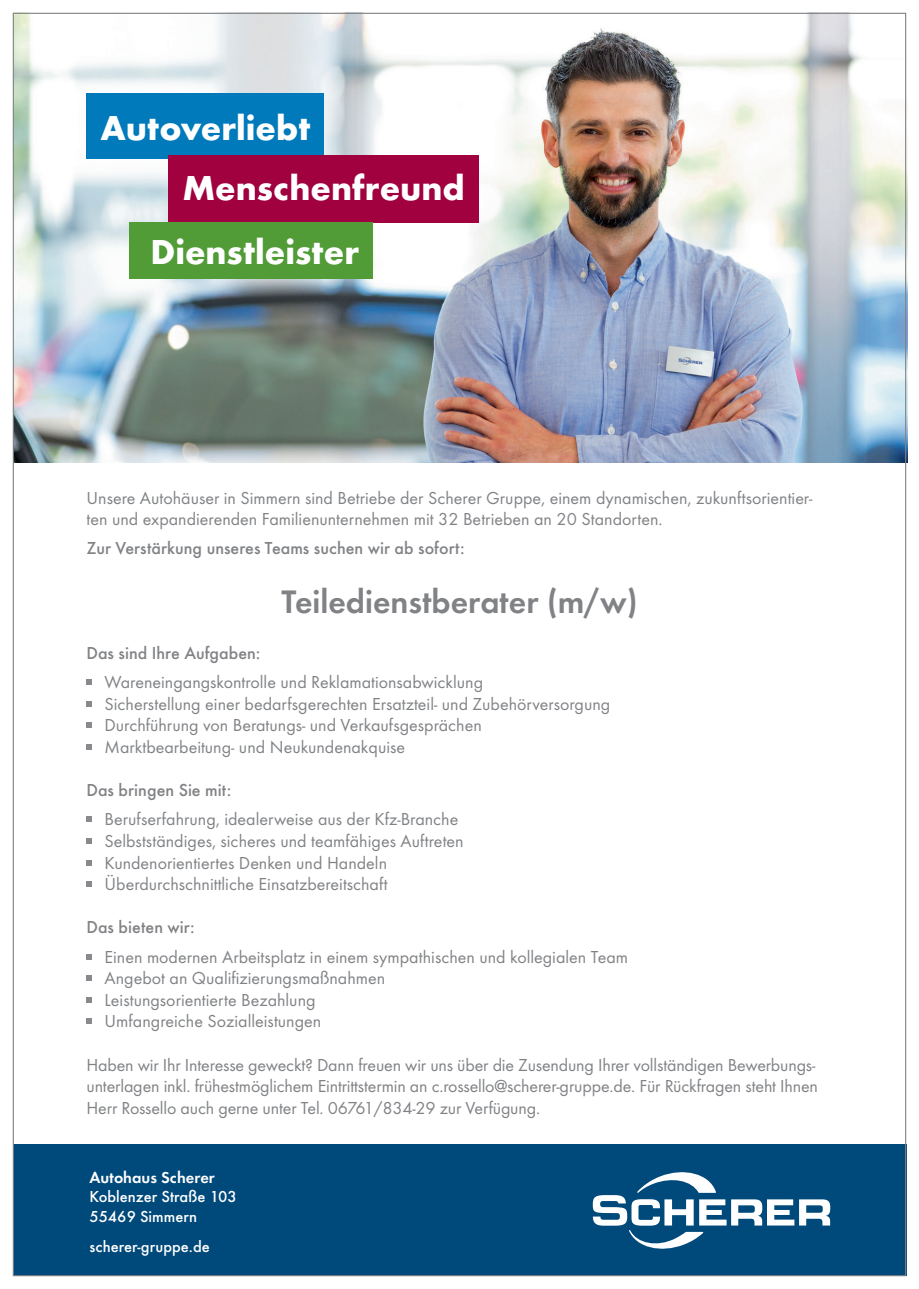
<style>
.page{position:relative;width:919px;height:1289px;background:#fff}
.page>*{position:absolute;margin:0;border:0;box-sizing:border-box;transform-origin:0 0}
.t1{font:700 35.85px/63.6px "Futura T";color:#fff}
.t2{font:600 33.75px "Futura T";color:#808285}
.t3{font:18px/21.6px "Futura T";color:#808285}
.t4{font:500 18px "Futura T";color:#808285}
.t5{font:500 16.5px/19.8px "Futura T";color:#fff}
.t6{font:600 16.5px "Futura T";color:#fff}
</style>
<div class="page">
<img style="left:15px;top:13px;width:892px;height:450px">
<div style="left:13px;top:1144px;width:893px;height:132px;background:#00497b"></div>
<svg style="left:86px;top:679px;width:6px;height:6px"></svg>
<svg style="left:86px;top:701px;width:6px;height:5px"></svg>
<svg style="left:86px;top:722px;width:6px;height:6px"></svg>
<svg style="left:86px;top:744px;width:6px;height:6px"></svg>
<svg style="left:86px;top:816px;width:6px;height:6px"></svg>
<svg style="left:86px;top:838px;width:6px;height:6px"></svg>
<svg style="left:86px;top:860px;width:6px;height:5px"></svg>
<svg style="left:86px;top:881px;width:6px;height:6px"></svg>
<svg style="left:86px;top:954px;width:6px;height:5px"></svg>
<svg style="left:86px;top:975px;width:6px;height:6px"></svg>
<svg style="left:86px;top:997px;width:6px;height:5px"></svg>
<svg style="left:86px;top:1018px;width:6px;height:6px"></svg>
<div style="left:86px;top:94px;width:238px;height:65px;background:#007abb"></div>
<div style="left:168px;top:155px;width:310px;height:67px;background:#a1013f"></div>
<div style="left:129px;top:222px;width:244px;height:57px;background:#529c38"></div>
<svg style="left:592px;top:1172px;width:238px;height:77px"></svg>
<h1 class="t1" style="left:100px;top:96px;width:211px">Autoverliebt</h1>
<h1 class="t1" style="left:150px;top:156px;width:316px;text-indent:32px">Menschenfreund<br>Dienstleister</h1>
<p class="t3" style="left:86px;top:487px;width:727px">Unsere Autohäuser in Simmern sind Betriebe der Scherer Gruppe, einem dynamischen, zukunftsorientier&shy;ten und expandierenden Familienunternehmen mit 32 Betrieben an 20 Standorten.</p>
<p class="t4" style="left:86px;top:538px;width:379px">Zur Verstärkung unseres Teams suchen wir ab sofort:</p>
<h2 class="t2" style="left:281px;top:581px;width:358px">Teiledienstberater (m/w)</h2>
<p class="t4" style="left:86px;top:642px;width:175px">Das sind Ihre Aufgaben:</p>
<p class="t3" style="left:104px;top:671px;width:507px">Wareneingangskontrolle und Reklamationsabwicklung<br>Sicherstellung einer bedarfsgerechten Ersatzteil- und Zubehörversorgung Durchführung von Beratungs- und Verkaufsgesprächen Marktbearbeitung- und Neukundenakquise</p>
<p class="t4" style="left:86px;top:779px;width:146px">Das bringen Sie mit:</p>
<p class="t3" style="left:104px;top:808px;width:361px">Berufserfahrung, idealerweise aus der Kfz-Branche Selbstständiges, sicheres und teamfähiges Auftreten Kundenorientiertes Denken und Handeln Überdurchschnittliche Einsatzbereitschaft</p>
<p class="t4" style="left:86px;top:916px;width:110px">Das bieten wir:</p>
<p class="t3" style="left:104px;top:945px;width:525px">Einen modernen Arbeitsplatz in einem sympathischen und kollegialen Team Angebot an Qualifizierungsmaßnahmen<br>Leistungsorientierte Bezahlung<br>Umfangreiche Sozialleistungen</p>
<p class="t3" style="left:86px;top:1053px;width:733px">Haben wir Ihr Interesse geweckt? Dann freuen wir uns über die Zusendung Ihrer vollständigen Bewerbungs&shy;unterlagen inkl. frühestmöglichem Eintrittstermin an c.rossello@scherer-gruppe.de. Für Rückfragen steht Ihnen<br>Herr Rossello auch gerne unter Tel. 06761/834-29 zur Verfügung.</p>
<p class="t6" style="left:90px;top:1167px;width:127px">Autohaus Scherer</p>
<p class="t5" style="left:90px;top:1186px;width:149px">Koblenzer Straße 103<br>55469 Simmern</p>
<p class="t5" style="left:90px;top:1236px;width:122px">scherer-gruppe.de</p>
</div>
